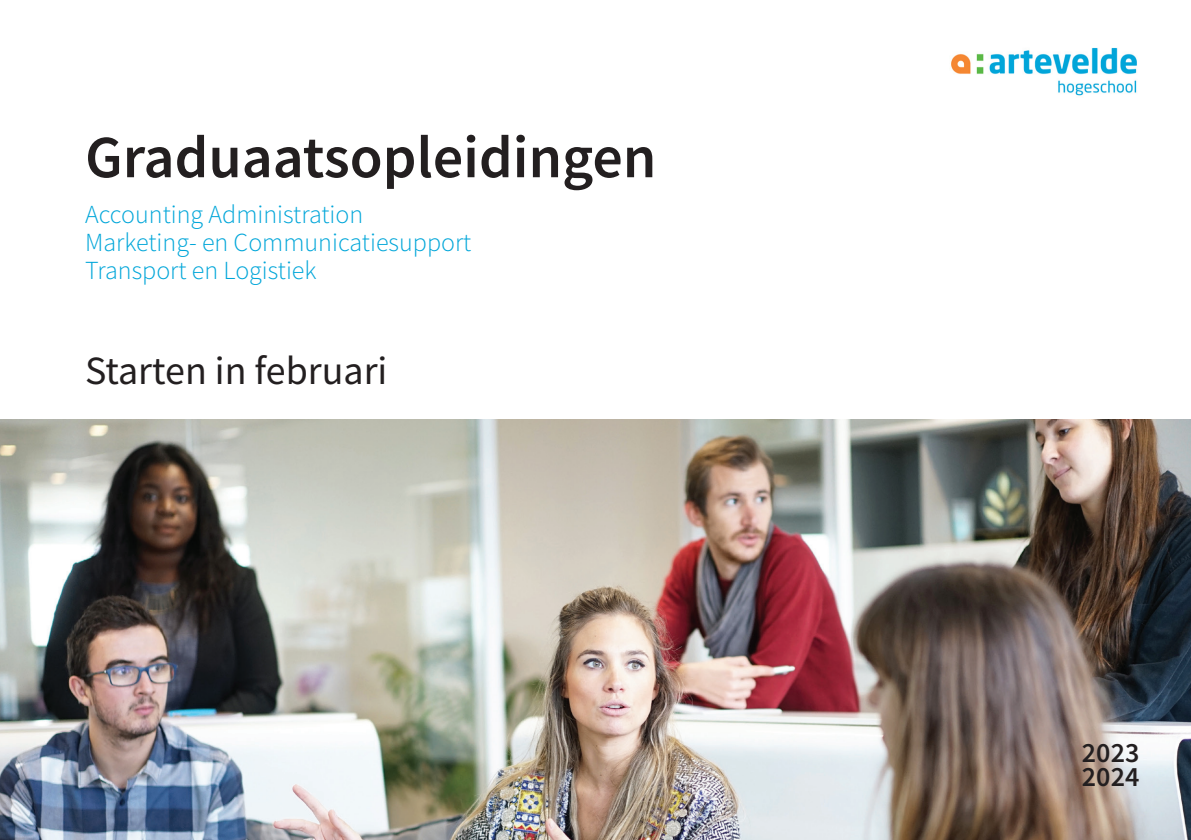
<style>
.page{position:relative;width:1191px;height:840px;background:#fff}
.page>*{position:absolute;margin:0;border:0;box-sizing:border-box;transform-origin:0 0}
.t1{font:600 60px "Source Sans Pro";color:#231f20}
.t2{font:40px "Source Sans Pro";color:#231f20}
.COVER_naam_opleiding{font:600 28px "Source Sans Pro";color:#231f20}
.t3{font:300 26px/28px "Source Sans Pro";color:#00a6d9}
</style>
<div class="page">
<img style="left:0;top:420px;width:1191px;height:419px">
<img style="left:951px;top:47px;width:186px;height:49px">
<p class="t1" style="left:85px;top:118px;width:573px">Graduaatsopleidingen</p>
<p class="t3" style="left:85px;top:200px;width:388px">Accounting Administration<br>Marketing- en Communicatiesupport<br>Transport en Logistiek</p>
<p class="t2" style="left:85px;top:345px;width:304px">Starten in februari</p>
<p class="COVER_naam_opleiding" style="left:1082px;top:733px;width:59px">2023</p>
<p class="COVER_naam_opleiding" style="left:1082px;top:757px;width:59px">2024</p>
</div>
